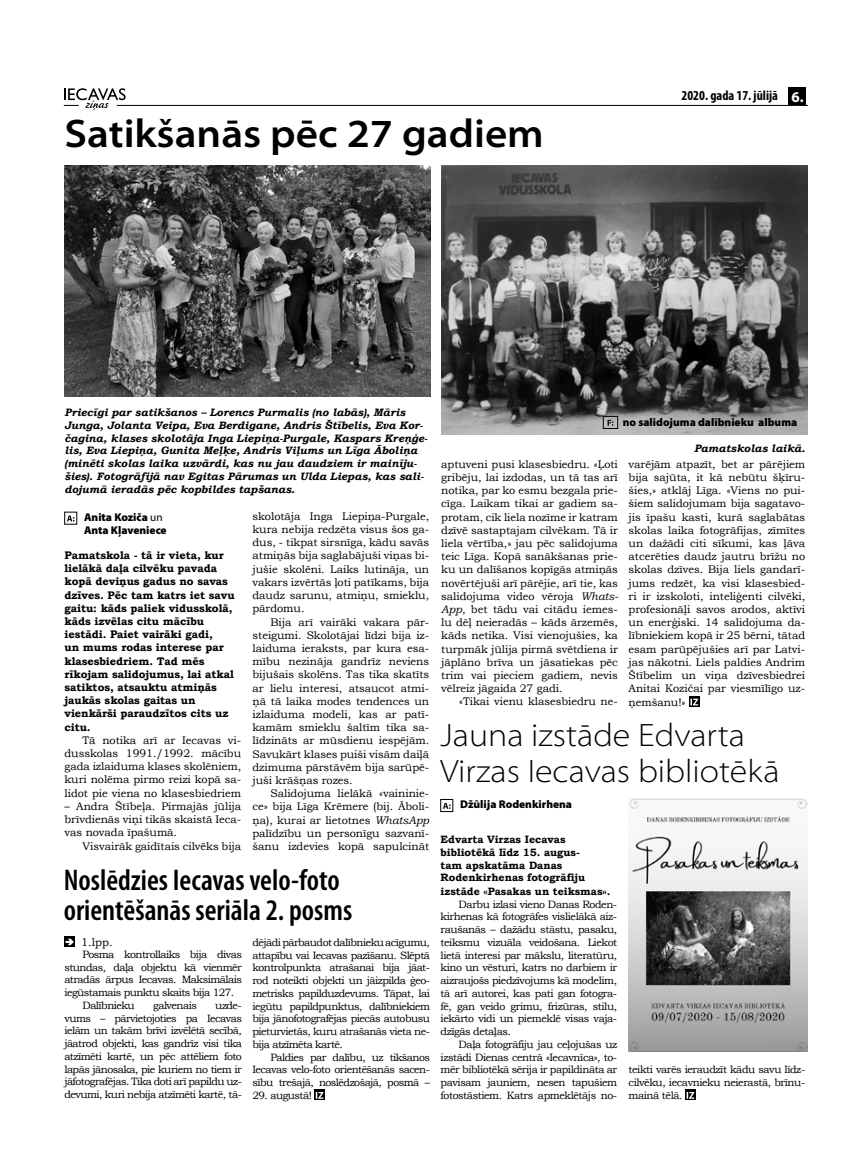
<style>
.page{position:relative;width:851px;height:1170px;background:#fff}
.page>*{position:absolute;margin:0;border:0;box-sizing:border-box;transform-origin:0 0}
.t1{font:600 semi-expanded 40px "Myriad Pro";color:#000}
.t2{font:300 semi-expanded 32.5px/36.2px "Myriad Pro";color:#000}
.t3{font:600 condensed 30px/30px "Myriad Pro";color:#000}
.t4{font:700 condensed 13.75px "Myriad Pro";color:#000}
.t5{font:900 11.25px/13.5px "Myriad Pro";color:#000}
.t6{font:11.25px "Bookman Old Style";color:#000}
.t7{font:11px/13.2px "Bookman Old Style";letter-spacing:-.005em;color:#000;text-align:justify}
.t8{font:700 11px/13.2px "Bookman Old Style";letter-spacing:-.005em;color:#000}
.t9{font:italic 700 10.75px/12.9px "Bookman Old Style";color:#000}
.t10{font:10.62px/12.8px "Bookman Old Style";letter-spacing:-.05em;color:#000;text-align:justify}
.t11{font:700 10.62px/13px "Bookman Old Style";color:#000}
.s1{font-stretch:normal;font-size:15px;color:#fff}
.s2{font-weight:400}
.s3{font-style:italic}
</style>
<div class="page">
<hr style="left:117px;top:105px;width:689px;height:1px;background:#000">
<svg style="left:64px;top:88px;width:62px;height:22px"></svg>
<div style="left:788px;top:87px;width:18px;height:18px;background:#000"></div>
<svg style="left:443px;top:802px;width:7px;height:6px"></svg>
<div style="left:440px;top:799px;width:13px;height:12px;border:1px solid #000"></div>
<svg style="left:685px;top:1089px;width:10px;height:11px"></svg>
<svg style="left:686px;top:1091px;width:8px;height:7px"></svg>
<svg style="left:689px;top:696px;width:10px;height:11px"></svg>
<svg style="left:690px;top:698px;width:8px;height:7px"></svg>
<img style="left:628px;top:798px;width:179px;height:252px">
<svg style="left:314px;top:1089px;width:11px;height:11px"></svg>
<svg style="left:316px;top:1091px;width:7px;height:7px"></svg>
<img style="left:441px;top:165px;width:365px;height:269px">
<img style="left:64px;top:165px;width:366px;height:231px">
<svg style="left:607px;top:420px;width:6px;height:6px"></svg>
<div style="left:603px;top:416px;width:14px;height:12px;border:1px solid #000"></div>
<svg style="left:67px;top:515px;width:7px;height:6px"></svg>
<div style="left:64px;top:512px;width:13px;height:12px;border:1px solid #000"></div>
<h1 class="t1" style="left:64px;top:111px;width:481px">Satikšanās pēc 27 gadiem</h1>
<p class="t4" style="left:681px;top:87px;width:123px">2020. gada 17. jūlijā <span class="s1">6.</span></p>
<p class="t9" style="left:64px;top:405px;width:364px">Priecīgi par satikšanos – Lorencs Purmalis (no labās), Māris Junga, Jolanta Veipa, Eva Berdigane, Andris Štībelis, Eva Kor&shy;čagina, klases skolotāja Inga Liepiņa-Purgale, Kaspars Kreņģe&shy;lis, Eva Liepiņa, Gunita Meļķe, Andris Viļums un Līga Āboliņa (minēti skolas laika uzvārdi, kas nu jau daudziem ir mainīju&shy;šies). Fotogrāfijā nav Egitas Pārumas un Ulda Liepas, kas sali&shy;dojumā ieradās pēc kopbildes tapšanas.</p>
<p class="t5" style="left:84px;top:510px;width:84px">Anita Koziča <span class="s2">un<br></span>Anta Kļaveniece</p>
<p class="t8" style="left:64px;top:548px;width:172px">Pamatskola - tā ir vieta, kur lielākā daļa cilvēku pavada kopā deviņus gadus no savas dzīves. Pēc tam katrs iet savu gaitu: kāds paliek vidusskolā, kāds izvēlas citu mācību iestādi. Paiet vairāki gadi,<br>un mums rodas interese par klasesbiedriem. Tad mēs rīkojam salidojumus, lai atkal satiktos, atsauktu atmiņās jaukās skolas gaitas un vienkārši paraudzītos cits uz citu.</p>
<p class="t7" style="left:64px;top:733px;width:178px;text-indent:18px">Tā notika arī ar Iecavas vi&shy;dusskolas 1991./1992. mācību gada izlaiduma klases skolēniem, kuri nolēma pirmo reizi kopā sa&shy;lidot pie viena no klasesbiedriem</p>
<p class="t7" style="left:64px;top:799px;width:178px">– Andra Štībeļa. Pirmajās jūlija brīvdienās viņi tikās skaistā Ieca&shy;vas novada īpašumā.</p>
<p class="t7" style="left:82px;top:839px;width:160px">Visvairāk gaidītais cilvēks bija</p>
<p class="t7" style="left:252px;top:509px;width:178px">skolotāja Inga Liepiņa-Purgale, kura nebija redzēta visus šos ga&shy;dus, - tikpat sirsnīga, kādu savās atmiņās bija saglabājuši viņas bi&shy;jušie skolēni. Laiks lutināja, un vakars izvērtās ļoti patīkams, bija daudz sarunu, atmiņu, smieklu, pārdomu.</p>
<p class="t7" style="left:252px;top:615px;width:178px;text-indent:18px">Bija arī vairāki vakara pār&shy;steigumi. Skolotājai līdzi bija iz&shy;laiduma ieraksts, par kura esa&shy;mību nezināja gandrīz neviens bijušais skolēns. Tas tika skatīts ar lielu interesi, atsaucot atmi&shy;ņā tā laika modes tendences un izlaiduma modeli, kas ar patī&shy;kamām smieklu šaltīm tika sa&shy;līdzināts ar mūsdienu iespējām.<br>Savukārt klases puiši visām daiļā dzimuma pārstāvēm bija sarūpē&shy;juši krāšņas rozes.</p>
<p class="t7" style="left:252px;top:786px;width:178px;text-indent:18px">Salidojuma lielākā «vaininie&shy;ce» bija Līga Krēmere (bij. Āboli&shy;ņa), kurai ar lietotnes <span class="s3">WhatsApp </span>palīdzību un personīgu sazvanī&shy;šanu izdevies kopā sapulcināt</p>
<h3 class="t3" style="left:64px;top:865px;width:290px">Noslēdzies Iecavas velo-foto orientēšanās seriāla 2. posms</h3>
<p class="t6" style="left:81px;top:934px;width:33px">1.lpp.</p>
<p class="t10" style="left:82px;top:947px;width:161px">Posma kontrollaiks bija divas</p>
<p class="t10" style="left:64px;top:960px;width:179px">stundas, daļa objektu kā vienmēr</p>
<p class="t10" style="left:64px;top:973px;width:179px">atradās ārpus Iecavas. Maksimālais</p>
<p class="t10" style="left:64px;top:986px;width:171px">iegūstamais punktu skaits bija 127.</p>
<p class="t10" style="left:82px;top:998px;width:54px">Dalībnieku</p>
<p class="t10" style="left:153px;top:998px;width:45px">galvenais</p>
<p class="t10" style="left:64px;top:998px;width:179px;text-indent:151px">uzde&shy;vums – pārvietojoties pa Iecavas ielām un takām brīvi izvēlētā secībā, jāatrod objekti, kas gandrīz visi tika atzīmēti kartē, un pēc attēliem foto lapās jānosaka, pie kuriem no tiem ir jāfotografējas. Tika doti arī papildu uz&shy;devumi, kuri nebija atzīmēti kartē, tā-</p>
<p class="t10" style="left:252px;top:935px;width:179px">dējādi pārbaudot dalībnieku acīgumu, attapību vai Iecavas pazīšanu. Slēptā kontrolpunkta atrašanai bija jāat&shy;rod noteikti objekti un jāizpilda ģeo&shy;metrisks papilduzdevums. Tāpat, lai iegūtu papildpunktus, dalībniekiem bija jānofotografējas piecās autobusu pieturvietās, kuru atrašanās vieta ne&shy;bija atzīmēta kartē.</p>
<p class="t10" style="left:252px;top:1050px;width:179px;text-indent:18px">Paldies par dalību, uz tikšanos Iecavas velo-foto orientēšanās sacen&shy;sību trešajā, noslēdzošajā, posmā –</p>
<p class="t10" style="left:252px;top:1088px;width:61px">29. augustā!</p>
<p class="t5" style="left:622px;top:415px;width:176px">no salidojuma dalībnieku albuma</p>
<p class="t9" style="left:694px;top:442px;width:113px">Pamatskolas laikā.</p>
<p class="t7" style="left:628px;top:457px;width:178px">varējām atpazīt, bet ar pārējiem bija sajūta, it kā nebūtu šķīru&shy;šies,» atklāj Līga. «Viens no pui&shy;šiem salidojumam bija sagatavo&shy;jis īpašu kasti, kurā saglabātas skolas laika fotogrāfijas, zīmītes un dažādi citi sīkumi, kas ļāva atcerēties daudz jautru brīžu no skolas dzīves. Bija liels gandarī&shy;jums redzēt, ka visi klasesbied&shy;ri ir izskoloti, inteliģenti cilvēki, profesionāļi savos arodos, aktīvi un enerģiski. 14 salidojuma da&shy;lībniekiem kopā ir 25 bērni, tātad esam parūpējušies arī par Latvi&shy;jas nākotni. Liels paldies Andrim Štībelim un viņa dzīvesbiedrei Anitai Kozičai par viesmīlīgo uz&shy;ņemšanu!»</p>
<h2 class="t2" style="left:440px;top:717px;width:340px">Jauna izstāde Edvarta<br>Virzas Iecavas bibliotēkā</h2>
<p class="t7" style="left:441px;top:457px;width:178px">aptuveni pusi klasesbiedru. «Ļoti gribēju, lai izdodas, un tā tas arī notika, par ko esmu bezgala prie&shy;cīga. Laikam tikai ar gadiem sa&shy;protam, cik liela nozīme ir katram dzīvē sastaptajam cilvēkam. Tā ir liela vērtība,» jau pēc salidojuma teic Līga. Kopā sanākšanas prie&shy;ku un dalīšanos kopīgās atmiņās novērtējuši arī pārējie, arī tie, kas salidojuma video vēroja <span class="s3">Whats-App</span>, bet tādu vai citādu iemes&shy;lu dēļ neieradās – kāds ārzemēs, kāds netika. Visi vienojušies, ka turpmāk jūlija pirmā svētdiena ir jāplāno brīva un jāsatiekas pēc trim vai pieciem gadiem, nevis vēlreiz jāgaida 27 gadi.</p>
<p class="t7" style="left:459px;top:695px;width:160px">«Tikai vienu klasesbiedru ne-</p>
<p class="t5" style="left:460px;top:797px;width:113px">Džūlija Rodenkirhena</p>
<p class="t11" style="left:440px;top:832px;width:171px">Edvarta Virzas Iecavas bibliotēkā līdz 15. augus-<br>tam apskatāma Danas<br>Rodenkirhenas fotogrāfiju izstāde «Pasakas un teiksmas».</p>
<p class="t10" style="left:440px;top:897px;width:178px;text-indent:18px">Darbu izlasi vieno Danas Roden&shy;kirhenas kā fotogrāfes vislielākā aiz&shy;raušanās – dažādu stāstu, pasaku, teiksmu vizuāla veidošana. Liekot lietā interesi par mākslu, literatūru, kino un vēsturi, katrs no darbiem ir aizraujošs piedzīvojums kā modelim, tā arī autorei, kas pati gan fotogra&shy;fē, gan veido grimu, frizūras, stilu, iekārto vidi un piemeklē visas vaja&shy;dzīgās detaļas.</p>
<p class="t10" style="left:440px;top:1037px;width:178px;text-indent:18px">Daļa fotogrāfiju jau ceļojušas uz izstādi Dienas centrā «Iecavnīca», to&shy;mēr bibliotēkā sērija ir papildināta ar pavisam jauniem, nesen tapušiem fotostāstiem. Katrs apmeklētājs no-</p>
<p class="t10" style="left:628px;top:1063px;width:178px">teikti varēs ieraudzīt kādu savu līdz&shy;cilvēku, iecavnieku neierastā, brīnu&shy;mainā tēlā.</p>
</div>
